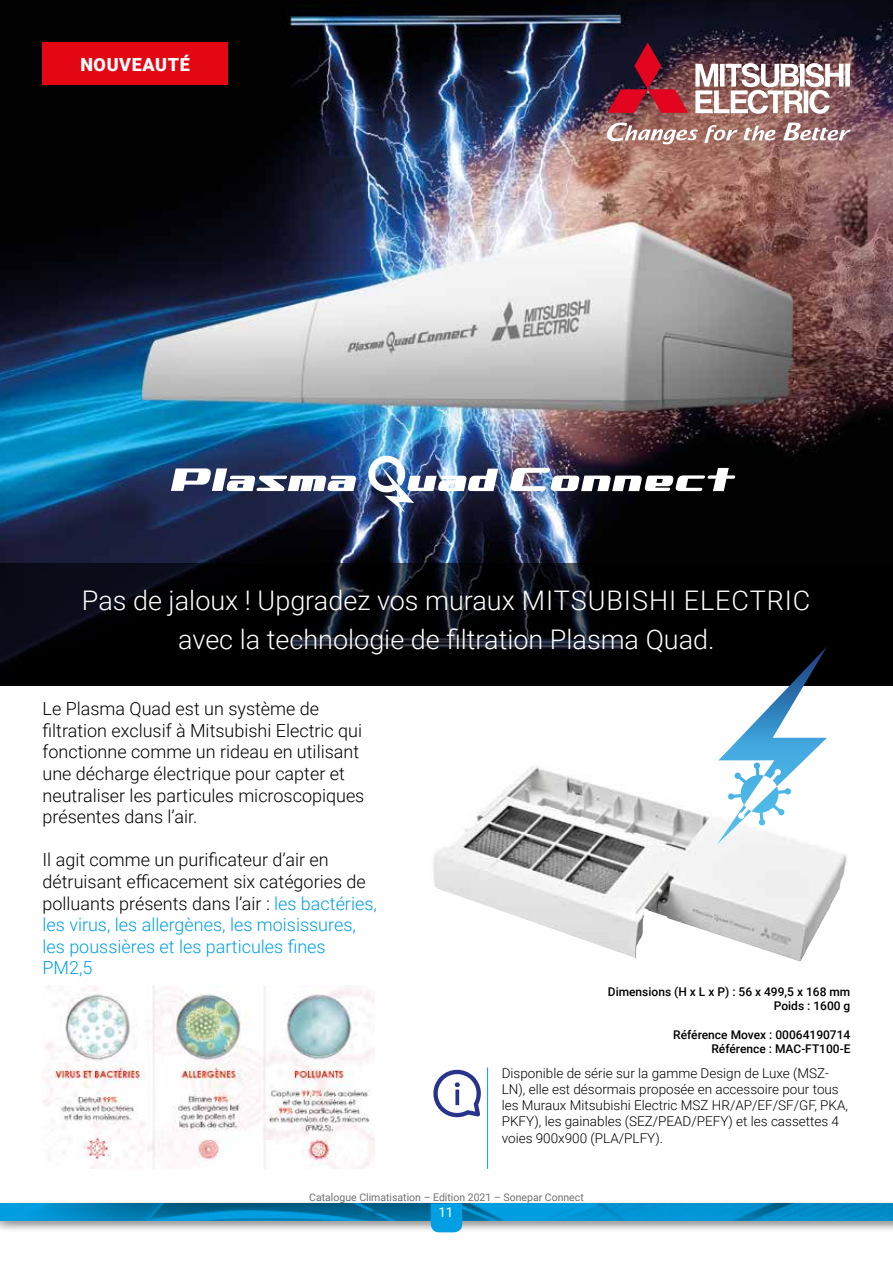
<style>
.page{position:relative;width:893px;height:1263px;background:#fff}
.page>*{position:absolute;margin:0;border:0;box-sizing:border-box;transform-origin:0 0}
.t1{font:300 27px/39px "Roboto";color:#fff;text-align:center}
.t2{font:300 18px/21.6px "Roboto";color:#000}
.t3{font:900 18px "Roboto";letter-spacing:.035em;color:#fff}
.t4{font:300 13.5px/16.2px "Roboto";color:#000}
.t5{font:13.5px "Roboto";color:#fff}
.t6{font:500 12px/14.4px "Roboto";color:#000;text-align:right}
.t7{font:10.5px "Roboto";color:#706f6f}
.s1{color:#009fe3}
</style>
<div class="page">
<div style="left:0;top:1199px;width:893px;height:34px;background:#000;opacity:.25"></div>
<svg style="left:0;top:1203px;width:893px;height:17px;background:#0085be"></svg>
<svg style="left:431px;top:1203px;width:31px;height:29px"></svg>
<img style="left:0;top:0;width:893px;height:563px">
<div style="left:43px;top:43px;width:185px;height:42px;background:#e30613"></div>
<img style="left:43px;top:985px;width:332px;height:184px">
<svg style="left:607px;top:123px;width:243px;height:21px"></svg>
<svg style="left:607px;top:43px;width:81px;height:70px;background:#701b2e"></svg>
<svg style="left:695px;top:63px;width:155px;height:51px"></svg>
<svg style="left:0;top:563px;width:893px;height:122px;background:#030407"></svg>
<svg style="left:171px;top:468px;width:185px;height:23px"></svg>
<img style="left:366px;top:456px;width:132px;height:57px">
<img style="left:510px;top:468px;width:225px;height:23px">
<img style="left:433px;top:767px;width:414px;height:194px">
<svg style="left:717px;top:646px;width:111px;height:198px"></svg>
<svg style="left:433px;top:1070px;width:48px;height:47px"></svg>
<hr style="left:487px;top:1067px;width:1px;height:102px;background:#009fe3">
<p class="t3" style="left:80px;top:52px;width:111px">NOUVEAUTÉ</p>
<h1 class="t1" style="left:82px;top:580px;width:730px">Pas de jaloux ! Upgradez vos muraux MITSUBISHI ELECTRIC avec la technologie de filtration Plasma Quad.</h1>
<p class="t2" style="left:43px;top:697px;width:323px">Le Plasma Quad est un système de filtration exclusif à Mitsubishi Electric qui fonctionne comme un rideau en utilisant une décharge électrique pour capter et neutraliser les particules microscopiques présentes dans l’air.</p>
<p class="t2" style="left:43px;top:848px;width:336px">Il agit comme un purificateur d’air en détruisant efficacement six catégories de polluants présents dans l’air : <span class="s1">les bactéries, les virus, les allergènes, les moisissures, les poussières et les particules fines PM2,5</span></p>
<p class="t6" style="left:608px;top:984px;width:244px">Dimensions (H x L x P) : 56 x 499,5 x 168 mm<br>Poids : 1600 g</p>
<p class="t6" style="left:673px;top:1027px;width:179px">Référence Movex : 00064190714<br>Référence : MAC-FT100-E</p>
<p class="t4" style="left:502px;top:1064px;width:348px">Disponible de série sur la gamme Design de Luxe (MSZ-LN), elle est désormais proposée en accessoire pour tous les Muraux Mitsubishi Electric MSZ HR/AP/EF/SF/GF, PKA, PKFY), les gainables (SEZ/PEAD/PEFY) et les cassettes 4 voies 900x900 (PLA/PLFY).</p>
<p class="t7" style="left:309px;top:1189px;width:276px">Catalogue Climatisation – Edition 2021 – Sonepar Connect</p>
<p class="t5" style="left:438px;top:1203px;width:17px">11</p>
</div>
